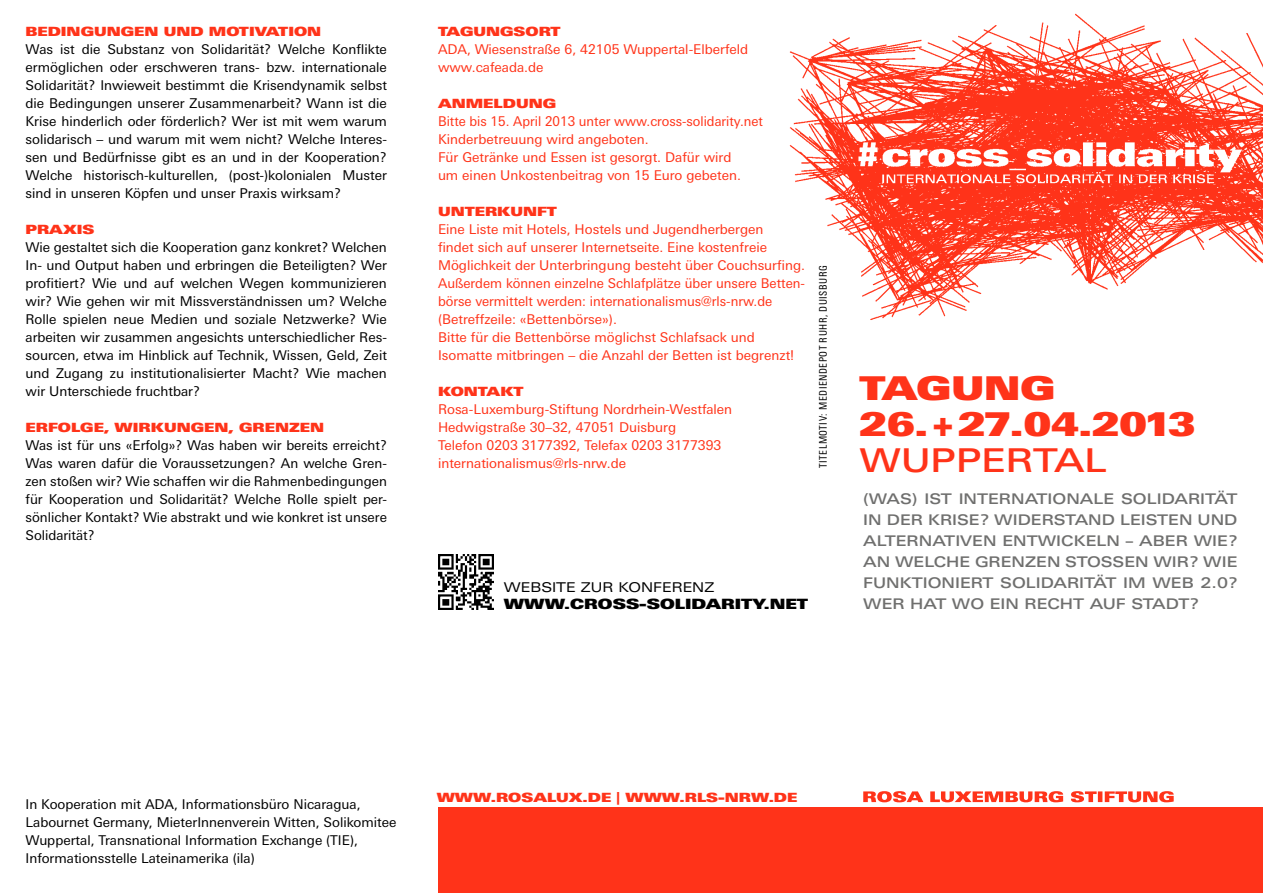
<style>
.page{position:relative;width:1263px;height:893px;background:#fff}
.page>*{position:absolute;margin:0;border:0;box-sizing:border-box;transform-origin:0 0}
.t1{font:33px/36px "Linotype Univers 940 Ex X Black";color:#ff3319}
.t2{font:500 33px "Linotype Univers 540 Ex";color:#ff3319}
.t3{font:500 14.7px/21px "Linotype Univers Extd";color:#6f6f6e;text-align:justify}
.t4{font:14.25px "Linotype Univers 940 Ex X Black";color:#000}
.t5{font:13.5px/18px "Linotype Univers Basic";color:#000;text-align:justify}
.t6{font:13.5px/18px "Linotype Univers Basic";color:#ff3319}
.t7{font:13.5px/18px "Linotype Univers Basic";color:#ff3319;scale:.96 1}
.t8{font:13.5px "Linotype Univers Extd";color:#000}
.t9{font:12.75px "Linotype Univers Extd X Black";color:#ff3319}
.t10{font:condensed 10.5px "Linotype Univers";letter-spacing:.05em;color:#000}
</style>
<div class="page">
<div style="left:438px;top:808px;width:825px;height:85px;background:#ff3319"></div>
<svg style="left:863px;top:791px;width:311px;height:11px"></svg>
<img style="left:789px;top:13px;width:474px;height:307px">
<img style="left:438px;top:554px;width:55px;height:55px">
<p class="t9" style="left:26px;top:24px;width:56px">BEDINGUNGEN</p>
<p class="t9" style="left:164px;top:24px;width:14px">UND</p>
<p class="t9" style="left:209px;top:24px;width:99px">MOTIVATION</p>
<p class="t5" style="left:26px;top:40px;width:363px">Was ist die Substanz von Solidarität? Welche Konflikte ermöglichen oder erschweren trans- bzw. internationale Solidarität? Inwieweit bestimmt die Krisendynamik selbst die Bedingungen unserer Zusammenarbeit? Wann ist die Krise hinderlich oder förderlich? Wer ist mit wem warum solidarisch – und warum mit wem nicht? Welche Interes&shy;sen und Bedürfnisse gibt es an und in der Kooperation?<br>Welche historisch-kulturellen, (post-)kolonialen Muster sind in unseren Köpfen und unser Praxis wirksam?</p>
<p class="t9" style="left:26px;top:222px;width:70px">PRAXIS</p>
<p class="t5" style="left:26px;top:238px;width:363px">Wie gestaltet sich die Kooperation ganz konkret? Welchen In- und Output haben und erbringen die Beteiligten? Wer profitiert? Wie und auf welchen Wegen kommunizieren wir? Wie gehen wir mit Missverständnissen um? Welche Rolle spielen neue Medien und soziale Netzwerke? Wie arbeiten wir zusammen angesichts unterschiedlicher Res&shy;sourcen, etwa im Hinblick auf Technik, Wissen, Geld, Zeit und Zugang zu institutionalisierter Macht? Wie machen wir Unterschiede fruchtbar?</p>
<p class="t9" style="left:26px;top:420px;width:13px">ERFOLGE</p>
<p class="t9" style="left:104px;top:420px;width:49px">, WIRKUNGEN</p>
<p class="t9" style="left:228px;top:420px;width:24px">, GREN</p>
<p class="t9" style="left:289px;top:420px;width:24px">ZEN</p>
<p class="t5" style="left:26px;top:436px;width:363px">Was ist für uns «Erfolg»? Was haben wir bereits erreicht?<br>Was waren dafür die Voraussetzungen? An welche Gren&shy;zen stoßen wir? Wie schaffen wir die Rahmenbedingungen für Kooperation und Solidarität? Welche Rolle spielt per&shy;sönlicher Kontakt? Wie abstrakt und wie konkret ist unsere Solidarität?</p>
<p class="t9" style="left:438px;top:24px;width:124px">TAGUNGSORT</p>
<p class="t6" style="left:438px;top:40px;width:312px">ADA, Wiesenstraße 6, 42105 Wuppertal-Elberfeld www.cafeada.de</p>
<p class="t9" style="left:438px;top:96px;width:120px">ANMELDUNG</p>
<p class="t7" style="left:438px;top:112px;width:340px">Bitte bis 15. April 2013 unter www.cross-solidarity.net Kinderbetreuung wird angeboten.<br>Für Getränke und Essen ist gesorgt. Dafür wird<br>um einen Unkostenbeitrag von 15 Euro gebeten.</p>
<p class="t9" style="left:438px;top:204px;width:120px">UNTERKUNFT</p>
<p class="t6" style="left:438px;top:220px;width:369px">Eine Liste mit Hotels, Hostels und Jugendherbergen<br>findet sich auf unserer Internetseite. Eine kostenfreie Möglichkeit der Unterbringung besteht über Couchsurfing.<br>Außerdem können einzelne Schlafplätze über unsere Betten&shy;börse vermittelt werden: internationalismus@rls-nrw.de (Betreffzeile: «Bettenbörse»).<br>Bitte für die Bettenbörse möglichst Schlafsack und Isomatte mitbringen – die Anzahl der Betten ist begrenzt!</p>
<p class="t9" style="left:438px;top:384px;width:87px">KONTAKT</p>
<p class="t6" style="left:438px;top:400px;width:296px">Rosa-Luxemburg-Stiftung Nordrhein-Westfalen Hedwigstraße 30–32, 47051 Duisburg<br>Telefon 0203 3177392, Telefax 0203 3177393 internationalismus@rls-nrw.de</p>
<p class="t10" style="left:817px;top:468px;width:204px;rotate:-90deg">Titelmotiv: M ediendepot Ruhr, Duisburg</p>
<p class="t8" style="left:504px;top:579px;width:212px">WEBSITE ZUR KONFERENZ</p>
<p class="t4" style="left:504px;top:596px;width:306px">WWW.CROSS-SOLIDARITY.NET</p>
<h1 class="t1" style="left:860px;top:371px;width:338px">TAGUNG<br>26.+27.04.2013</h1>
<h1 class="t2" style="left:860px;top:441px;width:249px">WUPPERTAL</h1>
<p class="t3" style="left:863px;top:488px;width:376px">(WAS) IST INTERNATIONALE SOLIDARITÄT IN DER KRISE? WIDERSTAND LEISTEN UND ALTERNATIVEN ENTWICKELN – ABER WIE?<br>AN WELCHE GRENZEN STOSSEN WIR? WIE FUNKTIONIERT SOLIDARITÄT IM WEB 2.0?<br>WER HAT WO EIN R ECHT AUF STADT?</p>
<p class="t5" style="left:26px;top:795px;width:373px;text-align:left">In Kooperation mit ADA, Informationsbüro Nicaragua, Labournet Germany, MieterInnenverein Witten, Solikomitee Wuppertal, Transnational Information Exchange (TIE), Informationsstelle Lateinamerika (ila)</p>
<p class="t9" style="left:437px;top:790px;width:20px">WWW</p>
<p class="t9" style="left:491px;top:790px;width:154px">.ROSALUX.DE | WWW</p>
<p class="t9" style="left:679px;top:790px;width:119px">.RLS-NRW.DE</p>
</div>
